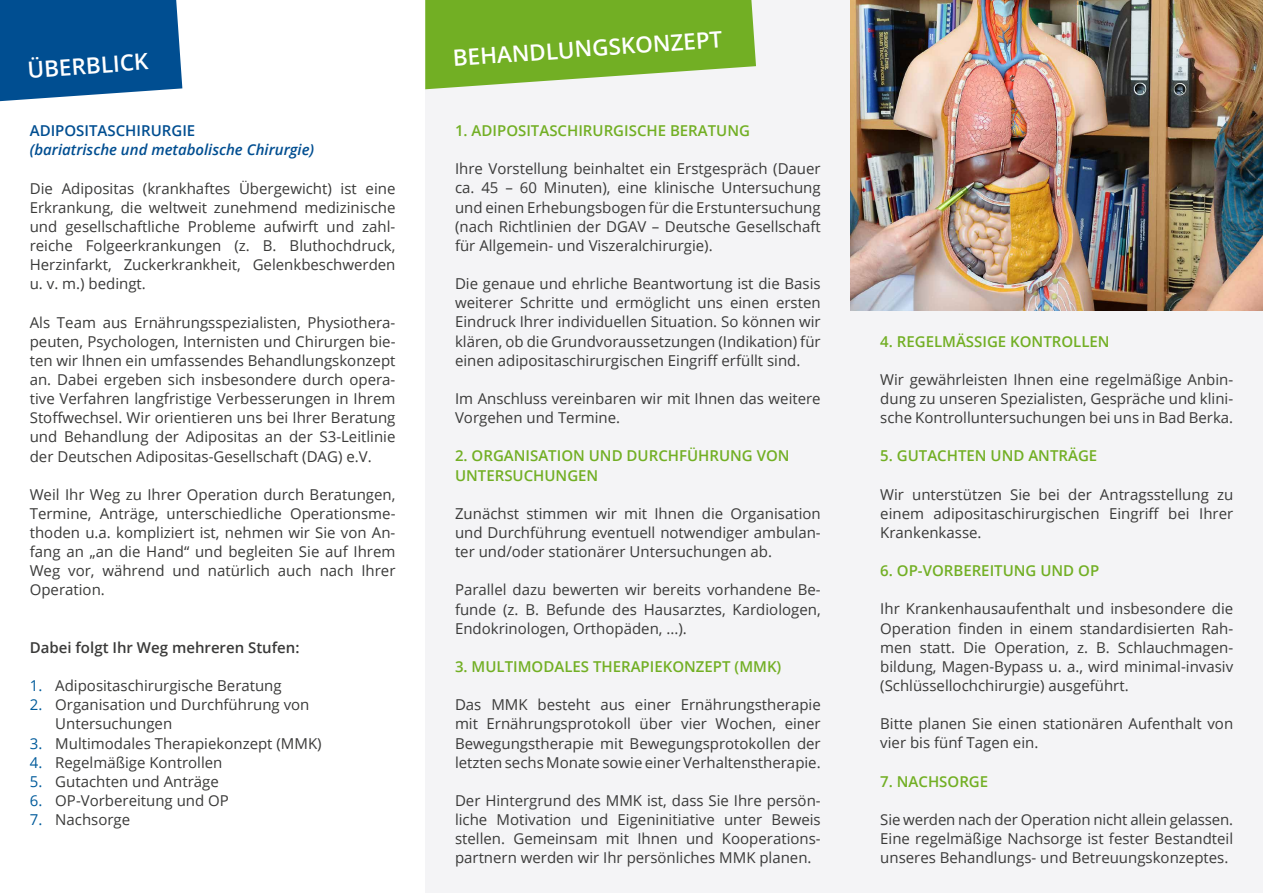
<style>
.page{position:relative;width:1263px;height:893px;background:#fff}
.page>*{position:absolute;margin:0;border:0;box-sizing:border-box;transform-origin:0 0}
.t1{font:600 22.5px "Open Sans";color:#fff}
.t2{font:15px/19.2px "Open Sans";color:#3a3a39;text-align:justify}
.t3{font:600 15px/19.2px "Open Sans";color:#72af24}
.t4{font:italic 600 15px "Open Sans";color:#004e91}
.t5{font:600 15px "Open Sans";color:#3a3a39}
.t6{font:600 15px "Open Sans";color:#004e91}
.s1{color:#005b9b}
</style>
<div class="page">
<div style="left:425px;top:0;width:838px;height:893px;background:#f4f4f6"></div>
<svg style="left:425px;top:0;width:331px;height:89px;background:#83b83f"></svg>
<img style="left:850px;top:0;width:413px;height:310px">
<svg style="left:0;top:0;width:182px;height:101px;background:#125a98"></svg>
<h1 class="t1" style="left:27px;top:54px;width:123px;rotate:-4deg">ÜBERBLICK</h1>
<p class="t6" style="left:30px;top:120px;width:167px">ADIPOSITASCHIRURGIE</p>
<p class="t4" style="left:30px;top:140px;width:286px">(bariatrische und metabolische Chirurgie)</p>
<p class="t2" style="left:30px;top:178px;width:367px">Die Adipositas (krankhaftes Übergewicht) ist eine Erkrankung, die weltweit zunehmend medizinische und gesellschaftliche Probleme aufwirft und zahl&shy;reiche Folgeerkrankungen (z. B. Bluthochdruck, Herzinfarkt, Zuckerkrankheit, Gelenkbeschwerden u. v. m.) bedingt.</p>
<p class="t2" style="left:30px;top:312px;width:367px">Als Team aus Ernährungsspezialisten, Physiothera&shy;peuten, Psychologen, Internisten und Chirurgen bie&shy;ten wir Ihnen ein umfassendes Behandlungskonzept an. Dabei ergeben sich insbesondere durch opera&shy;tive Verfahren langfristige Verbesserungen in Ihrem Stoffwechsel. Wir orientieren uns bei Ihrer Beratung und Behandlung der Adipositas an der S3-Leitlinie der Deutschen Adipositas-Gesellschaft (DAG) e.V.</p>
<p class="t2" style="left:30px;top:484px;width:367px">Weil Ihr Weg zu Ihrer Operation durch Beratungen, Termine, Anträge, unterschiedliche Operationsme&shy;thoden u.a. kompliziert ist, nehmen wir Sie von An&shy;fang an „an die Hand“ und begleiten Sie auf Ihrem Weg vor, während und natürlich auch nach Ihrer Operation.</p>
<p class="t5" style="left:30px;top:637px;width:271px">Dabei folgt Ihr Weg mehreren Stufen:</p>
<p class="t2" style="left:30px;top:676px;width:253px"><span class="s1">1.</span> Adipositaschirurgische Beratung</p>
<p class="t2" style="left:55px;top:695px;width:256px;text-indent:-26px"><span class="s1">2.</span> Organisation und Durchführung von<br>Untersuchungen</p>
<p class="t2" style="left:30px;top:733px;width:293px"><span class="s1">3.</span> Multimodales Therapiekonzept (MMK)</p>
<p class="t2" style="left:30px;top:752px;width:194px"><span class="s1">4.</span> Regelmäßige Kontrollen</p>
<p class="t2" style="left:30px;top:771px;width:191px"><span class="s1">5.</span> Gutachten und Anträge</p>
<p class="t2" style="left:30px;top:791px;width:201px"><span class="s1">6.</span> OP-Vorbereitung und OP</p>
<p class="t2" style="left:30px;top:810px;width:102px"><span class="s1">7.</span> Nachsorge</p>
<h1 class="t1" style="left:452px;top:42px;width:272px;rotate:-4deg">BEHANDLUNGSKONZEPT</h1>
<p class="t3" style="left:455px;top:121px;width:297px">1. ADIPOSITASCHIRURGISCHE BERATUNG</p>
<p class="t2" style="left:455px;top:159px;width:367px">Ihre Vorstellung beinhaltet ein Erstgespräch (Dauer ca. 45 – 60 Minuten), eine klinische Untersuchung und einen Erhebungsbogen für die Erstuntersuchung (nach Richtlinien der DGAV – Deutsche Gesellschaft für Allgemein- und Viszeralchirurgie).</p>
<p class="t2" style="left:455px;top:274px;width:367px">Die genaue und ehrliche Beantwortung ist die Basis weiterer Schritte und ermöglicht uns einen ersten Eindruck Ihrer individuellen Situation. So können wir klären, ob die Grundvoraussetzungen (Indikation) für einen adipositaschirurgischen Eingriff erfüllt sind.</p>
<p class="t2" style="left:455px;top:389px;width:367px">Im Anschluss vereinbaren wir mit Ihnen das weitere<br>Vorgehen und Termine.</p>
<p class="t3" style="left:455px;top:446px;width:336px">2. ORGANISATION UND DURCHFÜHRUNG VON<br>UNTERSUCHUNGEN</p>
<p class="t2" style="left:455px;top:503px;width:367px">Zunächst stimmen wir mit Ihnen die Organisation und Durchführung eventuell notwendiger ambulan&shy;ter und/oder stationärer Untersuchungen ab.</p>
<p class="t2" style="left:455px;top:580px;width:367px">Parallel dazu bewerten wir bereits vorhandene Be&shy;funde (z. B. Befunde des Hausarztes, Kardiologen, Endokrinologen, Orthopäden, ...).</p>
<p class="t3" style="left:455px;top:657px;width:328px">3. MULTIMODALES THERAPIEKONZEPT (MMK)</p>
<p class="t2" style="left:455px;top:695px;width:367px">Das MMK besteht aus einer Ernährungstherapie mit Ernährungsprotokoll über vier Wochen, einer Bewegungstherapie mit Bewegungsprotokollen der letzten sechs Monate sowie einer Verhaltenstherapie.</p>
<p class="t2" style="left:455px;top:790px;width:367px">Der Hintergrund des MMK ist, dass Sie Ihre persön&shy;liche Motivation und Eigeninitiative unter Beweis stellen. Gemeinsam mit Ihnen und Kooperations&shy;partnern werden wir Ihr persönliches MMK planen.</p>
<p class="t3" style="left:880px;top:331px;width:231px">4. REGELMÄSSIGE KONTROLLEN</p>
<p class="t2" style="left:880px;top:369px;width:354px">Wir gewährleisten Ihnen eine regelmäßige Anbin&shy;dung zu unseren Spezialisten, Gespräche und klini&shy;sche Kontrolluntersuchungen bei uns in Bad Berka.</p>
<p class="t3" style="left:880px;top:446px;width:218px">5. GUTACHTEN UND ANTRÄGE</p>
<p class="t2" style="left:880px;top:484px;width:354px">Wir unterstützen Sie bei der Antragsstellung zu einem adipositaschirurgischen Eingriff bei Ihrer Krankenkasse.</p>
<p class="t3" style="left:880px;top:561px;width:220px">6. OP-VORBEREITUNG UND OP</p>
<p class="t2" style="left:880px;top:599px;width:354px">Ihr Krankenhausaufenthalt und insbesondere die Operation finden in einem standardisierten Rah&shy;men statt. Die Operation, z. B. Schlauchmagen&shy;bildung, Magen-Bypass u. a., wird minimal-invasiv (Schlüssellochchirurgie) ausgeführt.</p>
<p class="t2" style="left:880px;top:714px;width:354px">Bitte planen Sie einen stationären Aufenthalt von vier bis fünf Tagen ein.</p>
<p class="t3" style="left:880px;top:771px;width:109px">7. NACHSORGE</p>
<p class="t2" style="left:880px;top:809px;width:354px">Sie werden nach der Operation nicht allein gelassen.<br>Eine regelmäßige Nachsorge ist fester Bestandteil unseres Behandlungs- und Betreuungskonzeptes.</p>
</div>
